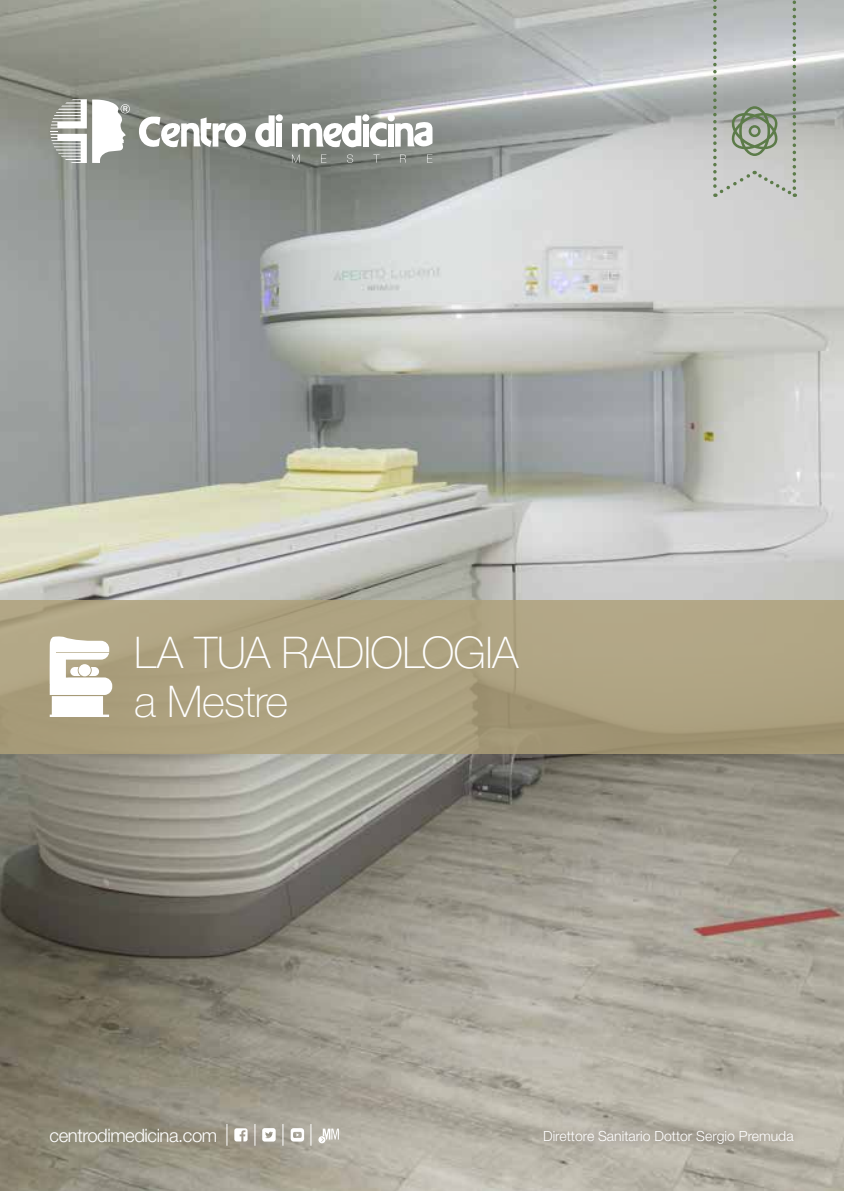
<style>
.page{position:relative;width:844px;height:1191px;background:#fff}
.page>*{position:absolute;margin:0;border:0;box-sizing:border-box;transform-origin:0 0}
.t1{font:100 43.75px "Helvetica Neue LT Std";letter-spacing:-.01em;color:#fff}
.t2{font:300 18.55px "Helvetica Neue LT Std";letter-spacing:-.025em;color:#fff}
.t3{font:300 14px "Helvetica Neue LT Std";color:#fff}
</style>
<div class="page">
<img style="left:0;top:0;width:843px;height:1191px">
<div style="left:0;top:600px;width:843px;height:153px;background:linear-gradient(to bottom,#b3a887,#a79b7a)"></div>
<svg style="left:713px;top:0;width:83px;height:198px;background:#b7bcb7"></svg>
<svg style="left:226px;top:1124px;width:1px;height:21px"></svg>
<svg style="left:254px;top:1124px;width:1px;height:21px"></svg>
<svg style="left:282px;top:1124px;width:1px;height:21px"></svg>
<svg style="left:310px;top:1124px;width:1px;height:21px"></svg>
<svg style="left:234px;top:1128px;width:13px;height:13px"></svg>
<svg style="left:262px;top:1128px;width:13px;height:13px"></svg>
<svg style="left:290px;top:1128px;width:14px;height:13px"></svg>
<svg style="left:318px;top:1128px;width:21px;height:15px"></svg>
<svg style="left:50px;top:99px;width:80px;height:64px"></svg>
<div style="left:387px;top:114px;width:7px;height:7px;background:#fff;border-radius:50%"></div>
<div style="left:388px;top:124px;width:6px;height:23px;background:#fff"></div>
<div style="left:276px;top:124px;width:6px;height:23px;background:#fff"></div>
<div style="left:275px;top:114px;width:8px;height:7px;background:#fff;border-radius:50%"></div>
<svg style="left:255px;top:115px;width:19px;height:32px"></svg>
<svg style="left:139px;top:116px;width:107px;height:34px"></svg>
<svg style="left:292px;top:116px;width:95px;height:47px"></svg>
<svg style="left:395px;top:121px;width:37px;height:42px"></svg>
<div style="left:533px;top:1120px;width:270px;height:33px;background:#6f6259;opacity:.95"></div>
<svg style="left:50px;top:636px;width:62px;height:81px"></svg>
<h1 class="t1" style="left:134px;top:627px;width:386px">LA TUA RADIOLOGIA</h1>
<h1 class="t1" style="left:134px;top:676px;width:156px">a Mestre</h1>
<h2 class="t2" style="left:50px;top:1123px;width:169px">centrodimedicina.com</h2>
<p class="t3" style="left:543px;top:1127px;width:252px">Direttore Sanitario Dottor Sergio Premuda</p>
</div>
